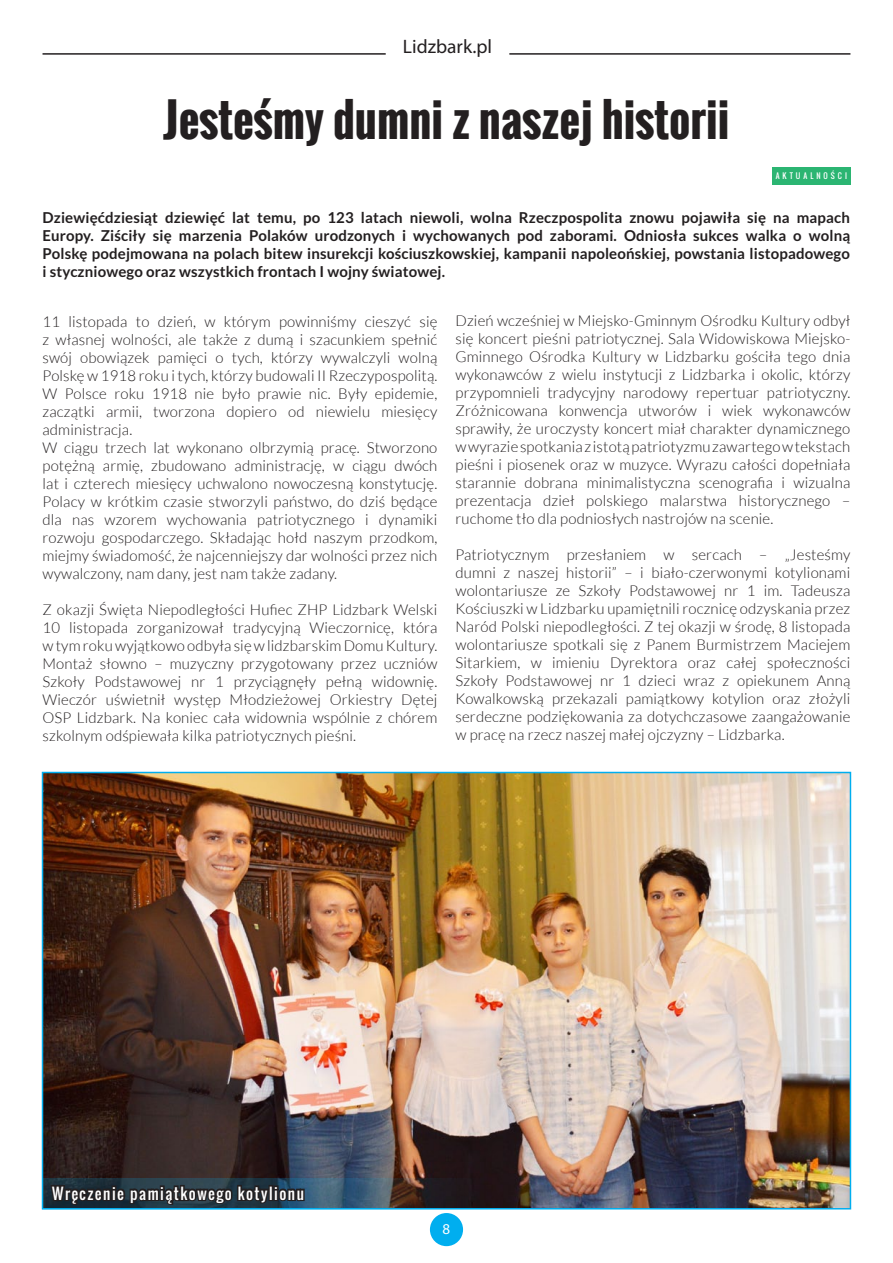
<style>
.page{position:relative;width:893px;height:1263px;background:#fff}
.page>*{position:absolute;margin:0;border:0;box-sizing:border-box;transform-origin:0 0}
.t1{font:700 45px "Oswald";color:#231f20}
.t2{font:19.5px "Myriad Pro";color:#231f20}
.t3{font:300 15px/18px "Lato";letter-spacing:.01em;color:#231f20;text-align:justify}
.t4{font:700 15px/18px "Lato";letter-spacing:.01em;color:#231f20;text-align:justify}
.t5{font:15px "Oswald";letter-spacing:.1em;color:#fff}
.t6{font:15px "Myriad Pro";color:#fff}
.t7{font:7.5px "Oswald";letter-spacing:.4em;color:#fff}
</style>
<div class="page">
<hr style="left:43px;top:53px;width:343px;height:2px;background:#231f20">
<hr style="left:509px;top:53px;width:341px;height:2px;background:#231f20">
<div style="left:430px;top:1213px;width:33px;height:33px;background:#00aeef;border-radius:50%"></div>
<div style="left:772px;top:167px;width:78px;height:18px;background:#2bb572"></div>
<img style="left:45px;top:775px;width:803px;height:403px">
<img style="left:43px;top:1178px;width:808px;height:31px">
<svg style="left:49px;top:1165px;width:257px;height:45px;background:#27323a"></svg>
<h2 class="t2" style="left:403px;top:34px;width:91px">Lidzbark.pl</h2>
<h1 class="t1" style="left:164px;top:86px;width:567px">Jesteśmy dumni z naszej historii</h1>
<p class="t7" style="left:776px;top:171px;width:73px">AKTUALNOŚCI</p>
<p class="t4" style="left:43px;top:208px;width:809px">Dziewięćdziesiąt dziewięć lat temu, po 123 latach niewoli, wolna Rzeczpospolita znowu pojawiła się na mapach Europy. Ziściły się marzenia Polaków urodzonych i wychowanych pod zaborami. Odniosła sukces walka o wolną Polskę podejmowana na polach bitew insurekcji kościuszkowskiej, kampanii napoleońskiej, powstania listopadowego i styczniowego oraz wszystkich frontach I wojny światowej.</p>
<p class="t3" style="left:455px;top:311px;width:396px">Dzień wcześniej w Miejsko-Gminnym Ośrodku Kultury odbył się koncert pieśni patriotycznej. Sala Widowiskowa Miejsko-Gminnego Ośrodka Kultury w Lidzbarku gościła tego dnia wykonawców z wielu instytucji z Lidzbarka i okolic, którzy przypomnieli tradycyjny narodowy repertuar patriotyczny.<br>Zróżnicowana konwencja utworów i wiek wykonawców sprawiły, że uroczysty koncert miał charakter dynamicznego w wyrazie spotkania z istotą patriotyzmu zawartego w tekstach pieśni i piosenek oraz w muzyce. Wyrazu całości dopełniała starannie dobrana minimalistyczna scenografia i wizualna prezentacja dzieł polskiego malarstwa historycznego – ruchome tło dla podniosłych nastrojów na scenie.</p>
<p class="t3" style="left:455px;top:545px;width:396px">Patriotycznym przesłaniem w sercach – „Jesteśmy dumni z naszej historii” – i biało-czerwonymi kotylionami wolontariusze ze Szkoły Podstawowej nr 1 im. Tadeusza Kościuszki w Lidzbarku upamiętnili rocznicę odzyskania przez Naród Polski niepodległości. Z tej okazji w środę, 8 listopada wolontariusze spotkali się z Panem Burmistrzem Maciejem Sitarkiem, w imieniu Dyrektora oraz całej społeczności Szkoły Podstawowej nr 1 dzieci wraz z opiekunem Anną Kowalkowską przekazali pamiątkowy kotylion oraz złożyli serdeczne podziękowania za dotychczasowe zaangażowanie w pracę na rzecz naszej małej ojczyzny – Lidzbarka.</p>
<p class="t3" style="left:43px;top:312px;width:396px;text-align:left">11 listopada to dzień, w którym powinniśmy cieszyć się z własnej wolności, ale także z dumą i szacunkiem spełnić swój obowiązek pamięci o tych, którzy wywalczyli wolną Polskę w 1918 roku i tych, którzy budowali II Rzeczypospolitą.<br>W Polsce roku 1918 nie było prawie nic. Były epidemie, zaczątki armii, tworzona dopiero od niewielu miesięcy administracja.<br>W ciągu trzech lat wykonano olbrzymią pracę. Stworzono potężną armię, zbudowano administrację, w ciągu dwóch lat i czterech miesięcy uchwalono nowoczesną konstytucję.<br>Polacy w krótkim czasie stworzyli państwo, do dziś będące dla nas wzorem wychowania patriotycznego i dynamiki rozwoju gospodarczego. Składając hołd naszym przodkom, miejmy świadomość, że najcenniejszy dar wolności przez nich wywalczony, nam dany, jest nam także zadany.</p>
<p class="t3" style="left:43px;top:600px;width:396px">Z okazji Święta Niepodległości Hufiec ZHP Lidzbark Welski 10 listopada zorganizował tradycyjną Wieczornicę, która w tym roku wyjątkowo odbyła się w lidzbarskim Domu Kultury.<br>Montaż słowno – muzyczny przygotowany przez uczniów Szkoły Podstawowej nr 1 przyciągnęły pełną widownię.<br>Wieczór uświetnił występ Młodzieżowej Orkiestry Dętej OSP Lidzbark. Na koniec cała widownia wspólnie z chórem szkolnym odśpiewała kilka patriotycznych pieśni.</p>
<p class="t5" style="left:52px;top:1182px;width:253px">Wręczenie pamiątkowego kotylionu</p>
<p class="t6" style="left:442px;top:1220px;width:9px">8</p>
</div>
